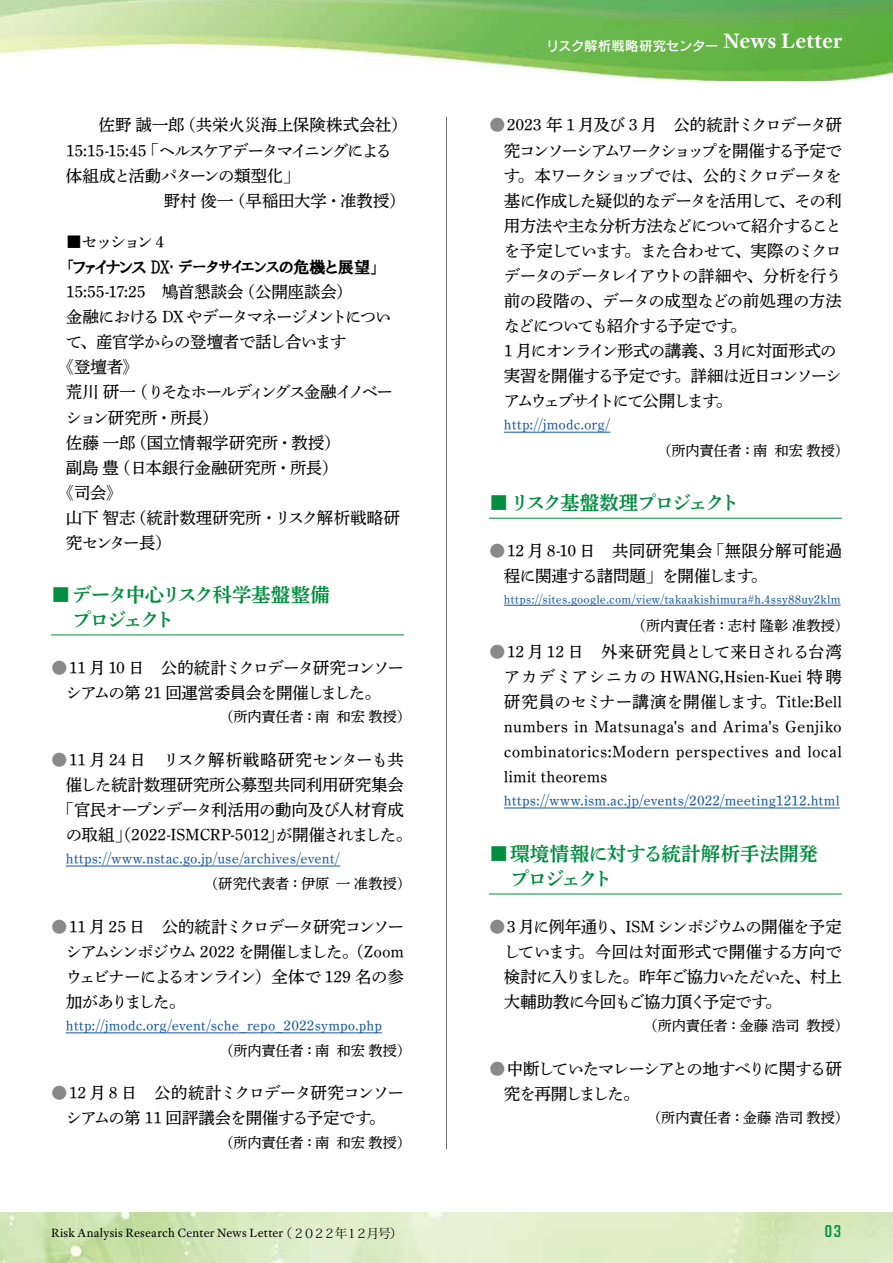
<style>
.page{position:relative;width:893px;height:1263px;background:#fff}
.page>*{position:absolute;margin:0;border:0;box-sizing:border-box;transform-origin:0 0}
.t1{font:700 22.5px "Adobe Text Pro";letter-spacing:.005em;color:#fff}
.t2{font:19.5px/25px "DNP Shuei Y Min Std B";letter-spacing:-.005em;color:#008e3f}
.t3{font:19.5px/25px "DNP Shuei Y Min Std B";letter-spacing:-.1em;color:#008e3f}
.t4{font:19.5px "DNP Shuei Y Min Std B";letter-spacing:-.105em;color:#008e3f}
.t5{font:16.5px/25px "DNP Shuei Y Min Std M";letter-spacing:-.035em;color:#000;text-align:center}
.t6{font:16.5px/25px "DNP Shuei Y Min Std M";letter-spacing:.015em;color:#000}
.t7{font:16.5px/25px "DNP Shuei Y Min Std M";letter-spacing:-.005em;color:#000}
.t8{font:16.5px/25px "DNP Shuei Y Min Std M";letter-spacing:-.095em;color:#000;text-align:right}
.t9{font:16.5px/25px "DNP Shuei Y Min Std M";letter-spacing:-.075em;color:#000;text-align:center}
.t10{font:16.5px "DNP Shuei Y Min Std M";letter-spacing:-.055em;color:#000}
.t11{font:16.5px "DNP Shuei Y Min Std M";letter-spacing:-.065em;color:#000}
.t12{font:16.5px "DNP Shuei Y Min Std M";letter-spacing:-.01em;color:#000}
.t13{font:16.5px/25px "DNP Shuei Y Min Std M";letter-spacing:-.07em;color:#000}
.t14{font:16.5px/25px "DNP Shuei Y Min Std M";letter-spacing:-.085em;color:#000}
.t15{font:16.5px "DNP Shuei Y Min Std M";letter-spacing:-.08em;color:#000}
.t16{font:16.5px "HGP Soei Presence EB";letter-spacing:-.03em;color:#000}
.t17{font:16.5px/25px "DNP Shuei Y Min Std M";letter-spacing:-.11em;color:#000}
.t18{font:16.5px "DNP Shuei Y Min Std M";letter-spacing:-.1em;color:#000}
.t19{font:16.5px "DNP Shuei Y Min Std M";letter-spacing:-.015em;color:#000}
.t20{font:16.5px "DNP Shuei Y Min Std M";color:#000}
.t21{font:16.5px "DNP Shuei Y Min Std M";letter-spacing:-.125em;color:#000}
.t22{font:16.5px "DNP Shuei Y Min Std M";letter-spacing:-.09em;color:#000}
.t23{font:16.5px "DNP Shuei Y Min Std M";letter-spacing:-.15em;color:#000}
.t24{font:16.5px "DNP Shuei Y Min Std M";letter-spacing:.005em;color:#000}
.t25{font:16.5px "DNP Shuei Y Min Std M";letter-spacing:-.105em;color:#000}
.t26{font:16.5px "Countach";color:#008e3f}
.t27{font:14.25px "DNP Shuei Y Min Std M";letter-spacing:.005em;color:#15599f}
.t28{font:14.25px "DNP Shuei Y Min Std M";letter-spacing:-.015em;color:#000}
.t29{font:14.25px "DNP Shuei Y Min Std M";letter-spacing:.01em;color:#000}
.t30{font:13.5px "Rodin Pro N DB";letter-spacing:-.01em;color:#fff}
.t31{font:12.75px "Adobe Text Pro";letter-spacing:.015em;color:#000}
.t32{font:12.75px "Koz Min Pr 6 N";letter-spacing:-.185em;color:#000}
.t33{font:12px "DNP Shuei Y Min Std M";letter-spacing:.02em;color:#15599f}
.s1{font-size:15px}
.s2{color:#898989}
</style>
<div class="page">
<img style="left:0;top:1212px;width:893px;height:51px">
<img style="left:0;top:0;width:893px;height:81px">
<hr style="left:51px;top:634px;width:353px;height:1px;background:#008e3f">
<hr style="left:66px;top:866px;width:274px;height:1px;background:#15599f">
<hr style="left:66px;top:1032px;width:316px;height:1px;background:#15599f">
<hr style="left:504px;top:432px;width:106px;height:1px;background:#15599f">
<hr style="left:489px;top:518px;width:353px;height:1px;background:#008e3f">
<hr style="left:504px;top:605px;width:337px;height:1px;background:#15599f">
<hr style="left:504px;top:808px;width:336px;height:1px;background:#15599f">
<hr style="left:489px;top:893px;width:353px;height:1px;background:#008e3f">
<hr style="left:446px;top:117px;width:1px;height:1032px;background:#727171">
<p class="t12" style="left:179px;top:114px;width:230px">（共栄火災海上保険株式会社(</p>
<p class="t17" style="left:142px;top:112px;width:251px;text-indent:-76px">　　佐野誠一郎<br>「ヘルスケアデータマイニングによる</p>
<p class="t5" style="left:66px;top:137px;width:82px">15:15-15:45</p>
<p class="t5" style="left:66px;top:162px;width:235px">体組成と活動パターンの類型化「</p>
<p class="t20" style="left:229px;top:189px;width:178px">（早稲田大学・准教授(</p>
<p class="t5" style="left:66px;top:187px;width:169px">　　　　　　野村俊一</p>
<p class="t5" style="left:66px;top:229px;width:100px">■セッション 4</p>
<p class="t16" style="left:66px;top:259px;width:314px">「ファイナンス DX･<span class="s1">データサイエンス</span>の危機と展望「</p>
<p class="t5" style="left:239px;top:279px;width:115px">（公開座談会(</p>
<p class="t12" style="left:66px;top:280px;width:179px">15:55-17:25　鳩首懇談会</p>
<p class="t18" style="left:66px;top:305px;width:327px">金融における DX やデータマネージメントについ</p>
<p class="t5" style="left:80px;top:329px;width:268px">、産官学からの登壇者で話し合います</p>
<p class="t5" style="left:66px;top:329px;width:18px">て</p>
<p class="t5" style="left:58px;top:354px;width:83px">《登壇者《</p>
<p class="t21" style="left:131px;top:381px;width:263px">（りそなホールディングス金融イノベー</p>
<p class="t5" style="left:66px;top:379px;width:72px">荒川研一</p>
<p class="t13" style="left:66px;top:404px;width:154px">ション研究所・所長(</p>
<p class="t24" style="left:130px;top:431px;width:212px">（国立情報学研究所・教授(</p>
<p class="t7" style="left:114px;top:429px;width:226px;text-indent:-48px">佐藤一郎<br>（日本銀行金融研究所・所長(</p>
<p class="t5" style="left:58px;top:454px;width:66px">副島豊《司会《</p>
<p class="t20" style="left:130px;top:506px;width:149px">（統計数理研究所・</p>
<p class="t12" style="left:275px;top:506px;width:127px">リスク解析戦略研</p>
<p class="t5" style="left:66px;top:504px;width:107px;text-align:left">山下智志<br>究センター長(</p>
<p class="t3" style="left:72px;top:581px;width:259px;text-indent:-21px">■データ中心リスク科学基盤整備プロジェクト</p>
<p class="t9" style="left:51px;top:655px;width:354px"><span class="s2">●</span>11 月 10 日　公的統計ミクロデータ研究コンソーシアムの第 21 回運営委員会を開催しました。</p>
<p class="t28" style="left:336px;top:707px;width:76px">和宏教授(</p>
<p class="t28" style="left:219px;top:707px;width:112px">（所内責任者：南</p>
<p class="t5" style="left:51px;top:746px;width:354px"><span class="s2">●</span>11 月 24 日　リスク解析戦略研究センターも共</p>
<p class="t19" style="left:66px;top:773px;width:340px">催した統計数理研究所公募型共同利用研究集会</p>
<p class="t10" style="left:58px;top:798px;width:348px">「官民オープンデータ利活用の動向及び人材育成</p>
<p class="t5" style="left:66px;top:822px;width:348px">の取組」（2022-ISMCRP-5012 が開催されました。</p>
<p class="t5" style="left:267px;top:822px;width:18px">」</p>
<p class="t27" style="left:66px;top:848px;width:276px">https://www.nstac.go j p. /use/archives/event/</p>
<p class="t28" style="left:336px;top:874px;width:76px">一准教授(</p>
<p class="t28" style="left:204px;top:874px;width:127px">（研究代表者：伊原</p>
<p class="t5" style="left:66px;top:913px;width:340px;text-align:justify;text-indent:-15px"><span class="s2">●</span>11 月 25 日　公的統計ミクロデータ研究コンソーシアムシンポジウム 2022 を開催しました。（Zoomウェビナーによるオンライン）全体で 129 名の参加がありました。</p>
<p class="t27" style="left:66px;top:1015px;width:318px">http://jmodc.org/event/sche_repo_2022sympo.php</p>
<p class="t28" style="left:336px;top:1040px;width:76px">和宏教授(</p>
<p class="t28" style="left:219px;top:1040px;width:112px">（所内責任者：南</p>
<p class="t13" style="left:369px;top:1080px;width:37px;text-indent:-318px"><span class="s2">●</span>12 月 8 日　公的統計ミクロデータ研究コンソー。</p>
<p class="t5" style="left:66px;top:1105px;width:307px">シアムの第 11 回評議会を開催する予定です</p>
<p class="t28" style="left:336px;top:1132px;width:76px">和宏教授(</p>
<p class="t28" style="left:219px;top:1132px;width:112px">（所内責任者：南</p>
<p class="t32" style="left:280px;top:1226px;width:69px">（２０２２年</p>
<p class="t32" style="left:345px;top:1226px;width:59px">１２月号(</p>
<p class="t31" style="left:51px;top:1225px;width:234px">Risk Analysis Research Center News Letter</p>
<h1 class="t1" style="left:723px;top:26px;width:120px">News Letter</h1>
<p class="t30" style="left:546px;top:37px;width:174px">リスク解析戦略研究センター</p>
<p class="t8" style="left:489px;top:112px;width:354px"><span class="s2">●</span>2023 年 1 月及び 3 月　公的統計ミクロデータ研究コンソーシアムワークショップを開催する予定で。本ワークショップでは、公的ミクロデータを</p>
<p class="t5" style="left:504px;top:162px;width:18px">す</p>
<p class="t11" style="left:504px;top:189px;width:278px">基に作成した疑似的なデータを活用して</p>
<p class="t10" style="left:504px;top:214px;width:340px">用方法や主な分析方法などについて紹介すること</p>
<p class="t5" style="left:734px;top:237px;width:109px">、実際のミクロ</p>
<p class="t5" style="left:778px;top:187px;width:65px">、その利</p>
<p class="t5" style="left:624px;top:237px;width:114px">。また合わせて</p>
<p class="t15" style="left:504px;top:239px;width:125px">を予定しています</p>
<p class="t15" style="left:504px;top:264px;width:340px">データのデータレイアウトの詳細や、分析を行う</p>
<p class="t5" style="left:504px;top:287px;width:340px">前の段階の、データの成型などの前処理の方法</p>
<p class="t5" style="left:730px;top:313px;width:18px">。</p>
<p class="t22" style="left:504px;top:314px;width:231px">などについても紹介する予定です</p>
<p class="t5" style="left:504px;top:338px;width:334px">1 月にオンライン形式の講義、3 月に対面形式の</p>
<p class="t25" style="left:674px;top:364px;width:169px">。詳細は近日コンソーシ</p>
<p class="t5" style="left:504px;top:363px;width:175px">実習を開催する予定です</p>
<p class="t23" style="left:504px;top:389px;width:217px">アムウェブサイトにて公開します</p>
<p class="t27" style="left:504px;top:415px;width:108px">http://jmodc.org/</p>
<p class="t5" style="left:716px;top:388px;width:18px">。</p>
<p class="t28" style="left:657px;top:441px;width:112px">（所内責任者：南</p>
<p class="t4" style="left:489px;top:489px;width:252px">■ リスク基盤数理プロジェクト</p>
<p class="t6" style="left:708px;top:538px;width:135px">「無限分解可能過</p>
<p class="t28" style="left:774px;top:441px;width:76px">和宏教授(</p>
<p class="t6" style="left:489px;top:538px;width:225px"><span class="s2">●</span>12 月 8-10 日　共同研究集会</p>
<p class="t5" style="left:504px;top:563px;width:251px">程に関連する諸問題」を開催します</p>
<p class="t33" style="left:504px;top:590px;width:338px">https://sites.google.com/view/takaakishimura h# .4ssy88uy2klm</p>
<p class="t29" style="left:632px;top:615px;width:219px">（所内責任者：志村隆彰准教授(</p>
<p class="t7" style="left:489px;top:638px;width:354px;text-align:right"><span class="s2">●</span>12 月 12 日　外来研究員として来日される台湾アカデミアシニカの HWANG,Hsien-Kuei 特聘。Title:Bell</p>
<p class="t5" style="left:751px;top:563px;width:18px">。</p>
<p class="t6" style="left:504px;top:688px;width:340px">研究員のセミナー講演を開催します<br>numbers in Matsunaga s' and Arima s' Genjiko combinatorics:Modern perspectives and local limit theorems</p>
<p class="t27" style="left:504px;top:790px;width:337px">https://www.ism.ac j p. /events/2022/meeting1212.html</p>
<p class="t2" style="left:510px;top:840px;width:309px;text-indent:-21px">■環境情報に対する統計解析手法開発プロジェクト</p>
<p class="t5" style="left:489px;top:914px;width:354px;text-align:right"><span class="s2">●</span>3 月に例年通り、ISM シンポジウムの開催を予定。今回は対面形式で開催する方向で</p>
<p class="t5" style="left:504px;top:939px;width:79px">しています</p>
<p class="t11" style="left:504px;top:965px;width:340px">検討に入りました。昨年ご協力いただいた、村上</p>
<p class="t5" style="left:765px;top:989px;width:18px">。</p>
<p class="t5" style="left:504px;top:989px;width:266px">大輔助教に今回もご協力頂く予定です</p>
<p class="t28" style="left:643px;top:1016px;width:157px">（所内責任者：金藤浩司</p>
<p class="t14" style="left:504px;top:1056px;width:340px;text-indent:-15px"><span class="s2">●</span>中断していたマレーシアとの地すべりに関する研究を再開しました。</p>
<p class="t28" style="left:647px;top:1108px;width:203px">（所内責任者：金藤浩司教授(</p>
<p class="t28" style="left:806px;top:1016px;width:44px">教授(</p>
<p class="t26" style="left:825px;top:1221px;width:18px">03</p>
</div>
